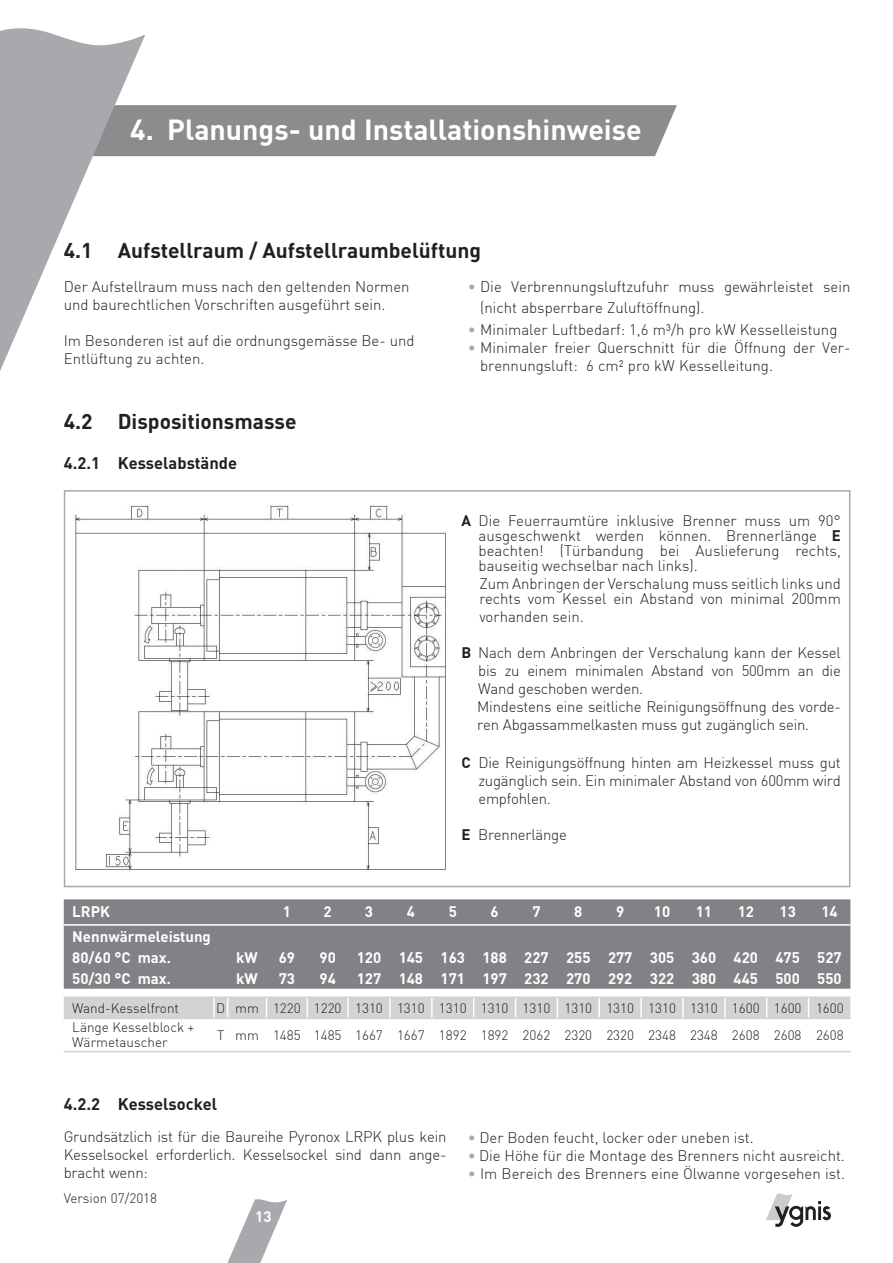
<style>
.page{position:relative;width:893px;height:1263px;background:#fff}
.page>*{position:absolute;margin:0;border:0;box-sizing:border-box;transform-origin:0 0}
.t1{font:700 28.5px "DIN";color:#fff}
.t2{font:700 21px "DIN";color:#231f20}
.t3{font:700 16.5px "DIN";color:#231f20}
.t4{font:300 15px/18px "DIN";color:#231f20}
.t5{font:700 15px/20.9px "DIN";color:#fff}
.t6{font:300 13.5px/15px "DIN";color:#231f20}
.s1{color:#a7a9ac}
.s2{font-weight:700}
</style>
<div class="page">
<svg style="left:766px;top:1193px;width:65px;height:34px"></svg>
<svg style="left:227px;top:1199px;width:60px;height:64px"></svg>
<div style="left:64px;top:490px;width:786px;height:397px;border:2px solid #a7a9ac"></div>
<img style="left:73px;top:505px;width:374px;height:367px">
<div style="left:64px;top:899px;width:786px;height:90px;background:#808285"></div>
<div style="left:64px;top:998px;width:786px;height:20px;background:#d1d3d4"></div>
<hr style="left:64px;top:924px;width:786px;height:2px;background:#fff">
<hr style="left:64px;top:996px;width:786px;height:2px;background:#d1d3d4">
<hr style="left:64px;top:1018px;width:786px;height:1px;background:#d1d3d4">
<hr style="left:64px;top:1051px;width:786px;height:1px;background:#d1d3d4">
<div style="left:145px;top:105px;width:532px;height:51px;background:#8a8c8e"></div>
<svg style="left:0;top:28px;width:145px;height:343px;fill:#a7a9ac"></svg>
<h1 class="t1" style="left:130px;top:111px;width:513px">4. Planungs- und Installationshinweise</h1>
<h2 class="t2" style="left:64px;top:237px;width:419px">4.1 Aufstellraum / Aufstellraumbelüftung</h2>
<p class="t4" style="left:64px;top:277px;width:347px">Der Aufstellraum muss nach den geltenden Normen und baurechtlichen Vorschriften ausgeführt sein.</p>
<p class="t4" style="left:64px;top:331px;width:352px">Im Besonderen ist auf die ordnungsgemässe Be- und<br>Entlüftung zu achten.</p>
<p class="t4" style="left:480px;top:275px;width:372px;line-height:21.6px;text-indent:-12px"><span class="s1">•</span> Die Verbrennungsluftzufuhr muss gewährleistet sein (nicht absperrbare Zuluftöffnung).</p>
<p class="t4" style="left:468px;top:320px;width:371px"><span class="s1">•</span> Minimaler Luftbedarf: 1,6 m³/h pro kW Kesselleistung</p>
<p class="t4" style="left:480px;top:338px;width:372px;text-indent:-12px"><span class="s1">•</span> Minimaler freier Querschnitt für die Öffnung der Ver&shy;brennungsluft: 6 cm² pro kW Kesselleitung.</p>
<h2 class="t2" style="left:64px;top:408px;width:234px">4.2 Dispositionsmasse</h2>
<p class="t3" style="left:64px;top:453px;width:175px">4.2.1 Kesselabstände</p>
<p class="t4" style="left:479px;top:513px;width:364px;line-height:15px;text-align:justify;text-indent:-17px"><span class="s2">A</span> Die Feuerraumtüre inklusive Brenner muss um 90° ausgeschwenkt werden können. Brennerlänge <span class="s2">E </span>beachten! (Türbandung bei Auslieferung rechts, bauseitig wechselbar nach links).</p>
<p class="t4" style="left:479px;top:576px;width:363px;line-height:15px">Zum Anbringen der Verschalung muss seitlich links und rechts vom Kessel ein Abstand von minimal 200mm</p>
<p class="t4" style="left:479px;top:608px;width:106px">vorhanden sein.</p>
<p class="t4" style="left:477px;top:644px;width:365px;text-indent:-16px"><span class="s2">B</span> Nach dem Anbringen der Verschalung kann der Kessel bis zu einem minimalen Abstand von 500mm an die Wand geschoben werden.<br>Mindestens eine seitliche Reinigungsöffnung des vorde&shy;ren Abgassammelkasten muss gut zugänglich sein.</p>
<p class="t4" style="left:478px;top:753px;width:364px;text-align:justify;text-indent:-17px"><span class="s2">C</span> Die Reinigungsöffnung hinten am Heizkessel muss gut zugänglich sein. Ein minimaler Abstand von 600mm wird empfohlen.</p>
<p class="t4" style="left:461px;top:825px;width:107px"><span class="s2">E</span> Brennerlänge</p>
<p class="t5" style="left:72px;top:901px;width:39px">LRPK</p>
<p class="t5" style="left:283px;top:901px;width:10px">1</p>
<p class="t5" style="left:324px;top:901px;width:10px">2</p>
<p class="t5" style="left:365px;top:901px;width:10px">3</p>
<p class="t5" style="left:407px;top:901px;width:10px">4</p>
<p class="t5" style="left:449px;top:901px;width:10px">5</p>
<p class="t5" style="left:491px;top:901px;width:10px">6</p>
<p class="t5" style="left:532px;top:901px;width:10px">7</p>
<p class="t5" style="left:574px;top:901px;width:10px">8</p>
<p class="t5" style="left:616px;top:901px;width:10px">9</p>
<p class="t5" style="left:654px;top:901px;width:18px">10</p>
<p class="t5" style="left:696px;top:901px;width:18px">11</p>
<p class="t5" style="left:738px;top:901px;width:18px">12</p>
<p class="t5" style="left:779px;top:901px;width:18px">13</p>
<p class="t5" style="left:821px;top:901px;width:18px">14</p>
<p class="t5" style="left:72px;top:925px;width:140px">Nennwärmeleistung<br>80/60 °C max.</p>
<p class="t5" style="left:236px;top:946px;width:23px">kW</p>
<p class="t5" style="left:279px;top:946px;width:18px">69</p>
<p class="t5" style="left:320px;top:946px;width:18px">90</p>
<p class="t5" style="left:357px;top:946px;width:486px">120 145 163 188 227 255 277 305 360 420 475 527</p>
<p class="t5" style="left:72px;top:967px;width:100px">50/30 °C max.</p>
<p class="t5" style="left:236px;top:967px;width:23px">kW</p>
<p class="t5" style="left:279px;top:967px;width:18px">73</p>
<p class="t5" style="left:320px;top:967px;width:18px">94</p>
<p class="t5" style="left:357px;top:967px;width:486px">127 148 171 197 232 270 292 322 380 445 500 550</p>
<p class="t6" style="left:72px;top:1000px;width:108px">Wand-Kesselfront</p>
<p class="t6" style="left:216px;top:1000px;width:629px">D mm 1220 1220 1310 1310 1310 1310 1310 1310 1310 1310 1310 1600 1600 1600</p>
<p class="t6" style="left:72px;top:1020px;width:124px">Länge Kesselblock +<br>Wärmetauscher</p>
<p class="t6" style="left:217px;top:1027px;width:628px">T mm 1485 1485 1667 1667 1892 1892 2062 2320 2320 2348 2348 2608 2608 2608</p>
<p class="t3" style="left:64px;top:1093px;width:155px">4.2.2 Kesselsockel</p>
<p class="t4" style="left:64px;top:1127px;width:384px;text-align:justify">Grundsätzlich ist für die Baureihe Pyronox LRPK plus kein Kesselsockel erforderlich. Kesselsockel sind dann ange&shy;bracht wenn:</p>
<p class="t4" style="left:468px;top:1128px;width:287px"><span class="s1">•</span> Der Boden feucht, locker oder uneben ist.</p>
<p class="t4" style="left:468px;top:1146px;width:379px"><span class="s1">•</span> Die Höhe für die Montage des Brenners nicht ausreicht.</p>
<p class="t4" style="left:468px;top:1164px;width:379px"><span class="s1">•</span> Im Bereich des Brenners eine Ölwanne vorgesehen ist.</p>
<p class="t6" style="left:64px;top:1191px;width:95px">Version 07/2018</p>
<p class="t5" style="left:255px;top:1206px;width:18px">13</p>
</div>
